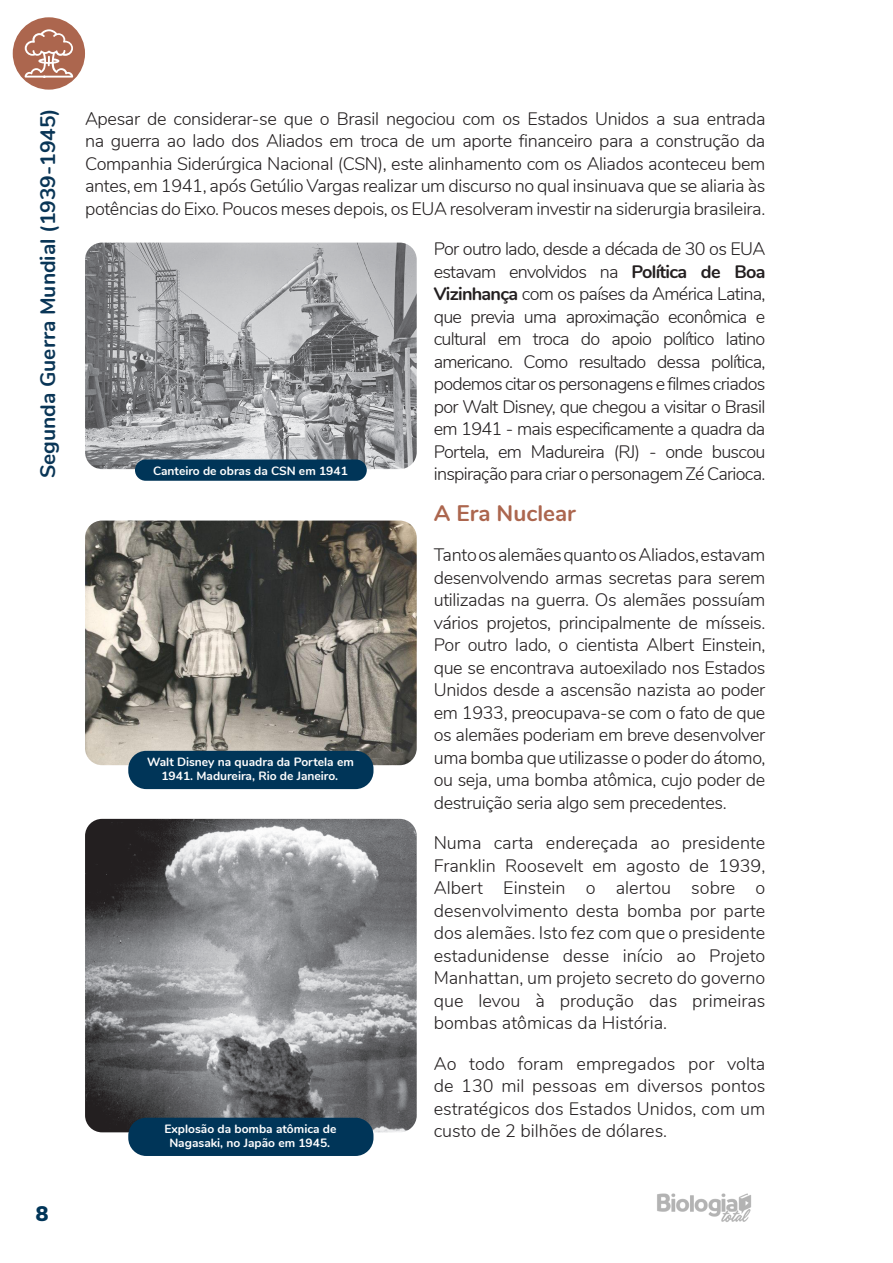
<style>
.page{position:relative;width:893px;height:1263px;background:#fff}
.page>*{position:absolute;margin:0;border:0;box-sizing:border-box;transform-origin:0 0}
.TÍTULO_PEQUENO_2{font:700 22.5px "Nunito";color:#ac664e}
.t1{font:700 21px "Nunito";color:#093556}
.t2{font:900 21px "Nunito";color:#003558}
.TEXTO{font:300 18px/22.5px "Nunito";letter-spacing:-.02em;color:#231f20;text-align:justify}
.LEGENDA_IMG{font:700 12px/14.4px "Nunito";color:#fff;text-align:center}
.s1{font-weight:700}
</style>
<div class="page">
<img style="left:657px;top:1193px;width:94px;height:29px">
<div style="left:13px;top:17px;width:72px;height:73px;background:#ac664e;border-radius:50%"></div>
<svg style="left:25px;top:29px;width:48px;height:49px"></svg>
<img style="left:85px;top:243px;width:332px;height:226px">
<img style="left:85px;top:520px;width:332px;height:245px">
<img style="left:85px;top:819px;width:332px;height:313px">
<div style="left:135px;top:459px;width:232px;height:22px;background:#003558;border-radius:11px"></div>
<div style="left:128px;top:751px;width:245px;height:38px;background:#003558;border-radius:18px"></div>
<div style="left:128px;top:1118px;width:245px;height:38px;background:#003558;border-radius:18px"></div>
<p class="t1" style="left:32px;top:478px;width:372px;rotate:-90deg">Segunda Guerra Mundial (1939-1945)</p>
<p class="TEXTO" style="left:85px;top:106px;width:682px">Apesar de considerar-se que o Brasil negociou com os Estados Unidos a sua entrada na guerra ao lado dos Aliados em troca de um aporte financeiro para a construção da Companhia Siderúrgica Nacional (CSN), este alinhamento com os Aliados aconteceu bem antes, em 1941, após Getúlio Vargas realizar um discurso no qual insinuava que se aliaria às potências do Eixo. Poucos meses depois, os EUA resolveram investir na siderurgia brasileira.</p>
<p class="TEXTO" style="left:434px;top:237px;width:333px">Por outro lado, desde a década de 30 os EUA estavam envolvidos na <span class="s1">Política de Boa Vizinhança</span> com os países da América Latina, que previa uma aproximação econômica e cultural em troca do apoio político latino americano. Como resultado dessa política, podemos citar os personagens e filmes criados por Walt Disney, que chegou a visitar o Brasil em 1941 - mais especificamente a quadra da Portela, em Madureira (RJ) - onde buscou inspiração para criar o personagem Zé Carioca.</p>
<p class="TÍTULO_PEQUENO_2" style="left:434px;top:496px;width:144px">A Era Nuclear</p>
<p class="TEXTO" style="left:434px;top:543px;width:333px">Tanto os alemães quanto os Aliados, estavam desenvolvendo armas secretas para serem utilizadas na guerra. Os alemães possuíam vários projetos, principalmente de mísseis.<br>Por outro lado, o cientista Albert Einstein, que se encontrava autoexilado nos Estados Unidos desde a ascensão nazista ao poder em 1933, preocupava-se com o fato de que os alemães poderiam em breve desenvolver uma bomba que utilizasse o poder do átomo, ou seja, uma bomba atômica, cujo poder de destruição seria algo sem precedentes.</p>
<p class="TEXTO" style="left:434px;top:831px;width:333px">Numa carta endereçada ao presidente Franklin Roosevelt em agosto de 1939, Albert Einstein o alertou sobre o desenvolvimento desta bomba por parte dos alemães. Isto fez com que o presidente estadunidense desse início ao Projeto Manhattan, um projeto secreto do governo que levou à produção das primeiras bombas atômicas da História.</p>
<p class="TEXTO" style="left:434px;top:1051px;width:333px">Ao todo foram empregados por volta de 130 mil pessoas em diversos pontos estratégicos dos Estados Unidos, com um custo de 2 bilhões de dólares.</p>
<p class="LEGENDA_IMG" style="left:153px;top:463px;width:196px">Canteiro de obras da CSN em 1941</p>
<p class="LEGENDA_IMG" style="left:147px;top:754px;width:208px">Walt Disney na quadra da Portela em<br>1941. Madureira, Rio de Janeiro.</p>
<p class="LEGENDA_IMG" style="left:164px;top:1121px;width:174px">Explosão da bomba atômica de<br>Nagasaki, no Japão em 1945.</p>
<p class="t2" style="left:36px;top:1198px;width:14px">8</p>
</div>
